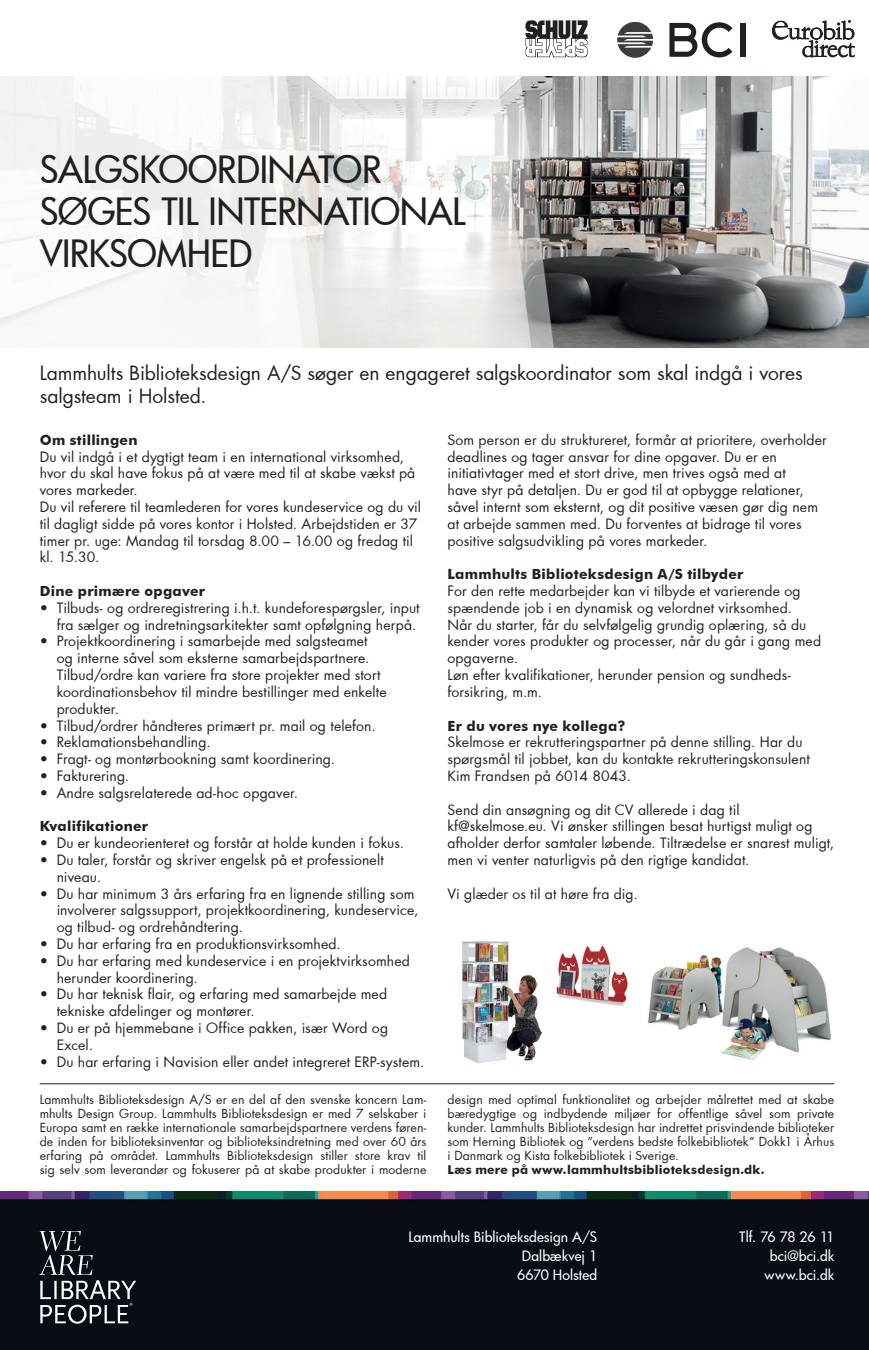
<style>
.page{position:relative;width:869px;height:1350px;background:#fff}
.page>*{position:absolute;margin:0;border:0;box-sizing:border-box;transform-origin:0 0}
.t1{font:500 36.75px/42px "Futura";letter-spacing:-.02em;color:#231f20}
.t2{font:19.25px/23.1px "Futura";letter-spacing:-.005em;color:#231f20}
.t3{font:14px/16.8px "Futura";letter-spacing:.01em;color:#231f20}
.t4{font:700 14px "Futura BT";letter-spacing:.02em;color:#231f20}
.t5{font:500 14px/19.2px "Futura";color:#fff;text-align:right}
.t6{font:12.25px/14px "Futura";letter-spacing:.01em;color:#231f20;text-align:justify}
.t7{font:700 12.25px "Futura BT";letter-spacing:.02em;color:#231f20}
</style>
<div class="page">
<img style="left:0;top:77px;width:868px;height:270px">
<div style="left:0;top:1191px;width:868px;height:158px;background:#090d16"></div>
<svg style="left:40px;top:1230px;width:53px;height:44px;background:#353940"></svg>
<svg style="left:40px;top:1280px;width:96px;height:43px"></svg>
<svg style="left:772px;top:20px;width:82px;height:37px"></svg>
<div style="left:739px;top:23px;width:6px;height:34px;background:#231f20"></div>
<svg style="left:669px;top:22px;width:63px;height:35px"></svg>
<svg style="left:617px;top:22px;width:35px;height:36px"></svg>
<hr style="left:40px;top:1083px;width:793px;height:1px;background:#231f20">
<svg style="left:525px;top:20px;width:62px;height:37px"></svg>
<img style="left:462px;top:941px;width:81px;height:123px">
<img style="left:648px;top:947px;width:184px;height:113px">
<img style="left:556px;top:945px;width:72px;height:62px">
<h1 class="t1" style="left:40px;top:148px;width:428px">SALGSKOORDINATOR<br>SØGES TIL INTERNATIONAL<br>VIRKSOMHED</h1>
<h2 class="t2" style="left:40px;top:361px;width:764px">Lammhults Biblioteksdesign A/S søger en engageret salgskoordinator som skal indgå i vores salgsteam i Holsted.</h2>
<p class="t4" style="left:40px;top:431px;width:99px">Om stillingen</p>
<p class="t3" style="left:40px;top:448px;width:382px">Du vil indgå i et dygtigt team i en international virksomhed, hvor du skal have fokus på at være med til at skabe vækst på vores markeder.<br>Du vil referere til teamlederen for vores kundeservice og du vil til dagligt sidde på vores kontor i Holsted. Arbejdstiden er 37 timer pr. uge: Mandag til torsdag 8.00 – 16.00 og fredag til kl. 15.30.</p>
<p class="t4" style="left:40px;top:582px;width:167px">Dine primære opgaver</p>
<p class="t3" style="left:40px;top:599px;width:381px;text-align:right">• Tilbuds- og ordreregistrering i.h.t. kundeforespørgsler, input fra sælger og indretningsarkitekter samt opfølgning herpå.</p>
<p class="t3" style="left:57px;top:632px;width:331px;text-indent:-17px">• Projektkoordinering i samarbejde med salgsteamet og interne såvel som eksterne samarbejdspartnere.<br>Tilbud/ordre kan variere fra store projekter med stort koordinationsbehov til mindre bestillinger med enkelte produkter.</p>
<p class="t3" style="left:40px;top:716px;width:337px">• Tilbud/ordrer håndteres primært pr. mail og telefon.</p>
<p class="t3" style="left:40px;top:733px;width:172px">• Reklamationsbehandling.</p>
<p class="t3" style="left:40px;top:750px;width:297px">• Fragt- og montørbookning samt koordinering.</p>
<p class="t3" style="left:40px;top:767px;width:91px">• Fakturering.</p>
<p class="t3" style="left:40px;top:784px;width:260px">• Andre salgsrelaterede ad-hoc opgaver.</p>
<p class="t4" style="left:40px;top:817px;width:110px">Kvalifikationer</p>
<p class="t3" style="left:40px;top:834px;width:366px">• Du er kundeorienteret og forstår at holde kunden i fokus.</p>
<p class="t3" style="left:57px;top:851px;width:328px;text-indent:-17px">• Du taler, forstår og skriver engelsk på et professionelt niveau.</p>
<p class="t3" style="left:57px;top:884px;width:363px;text-indent:-17px">• Du har minimum 3 års erfaring fra en lignende stilling som involverer salgssupport, projektkoordinering, kundeservice, og tilbud- og ordrehåndtering.</p>
<p class="t3" style="left:40px;top:935px;width:302px">• Du har erfaring fra en produktionsvirksomhed.</p>
<p class="t3" style="left:57px;top:952px;width:354px;text-indent:-17px">• Du har erfaring med kundeservice i en projektvirksomhed herunder koordinering.</p>
<p class="t3" style="left:57px;top:985px;width:332px;text-indent:-17px">• Du har teknisk flair, og erfaring med samarbejde med tekniske afdelinger og montører.</p>
<p class="t3" style="left:57px;top:1019px;width:333px;text-indent:-17px">• Du er på hjemmebane i Office pakken, især Word og<br>Excel.</p>
<p class="t3" style="left:40px;top:1052px;width:386px">• Du har erfaring i Navision eller andet integreret ERP-system.</p>
<p class="t3" style="left:447px;top:431px;width:380px">Som person er du struktureret, formår at prioritere, overholder deadlines og tager ansvar for dine opgaver. Du er en initiativtager med et stort drive, men trives også med at<br>have styr på detaljen. Du er god til at opbygge relationer, såvel internt som eksternt, og dit positive væsen gør dig nem at arbejde sammen med. Du forventes at bidrage til vores positive salgsudvikling på vores markeder.</p>
<p class="t4" style="left:447px;top:565px;width:297px">Lammhults Biblioteksdesign A/S tilbyder</p>
<p class="t3" style="left:447px;top:582px;width:375px">For den rette medarbejder kan vi tilbyde et varierende og spændende job i en dynamisk og velordnet virksomhed.<br>Når du starter, får du selvfølgelig grundig oplæring, så du kender vores produkter og processer, når du går i gang med opgaverne.<br>Løn efter kvalifikationer, herunder pension og sundheds&shy;forsikring, m.m.</p>
<p class="t4" style="left:447px;top:717px;width:179px">Er du vores nye kollega?</p>
<p class="t3" style="left:447px;top:733px;width:363px">Skelmose er rekrutteringspartner på denne stilling. Har du spørgsmål til jobbet, kan du kontakte rekrutteringskonsulent<br>Kim Frandsen på 6014 8043.</p>
<p class="t3" style="left:447px;top:800px;width:388px">Send din ansøgning og dit CV allerede i dag til kf@skelmose.eu. Vi ønsker stillingen besat hurtigst muligt og afholder derfor samtaler løbende. Tiltrædelse er snarest muligt, men vi venter naturligvis på den rigtige kandidat.</p>
<p class="t3" style="left:447px;top:884px;width:192px">Vi glæder os til at høre fra dig.</p>
<p class="t6" style="left:40px;top:1092px;width:388px">Lammhults Biblioteksdesign A/S er en del af den svenske koncern Lam&shy;mhults Design Group. Lammhults Biblioteksdesign er med 7 selskaber i Europa samt en række internationale samarbejdspartnere verdens føren&shy;de inden for biblioteksinventar og biblioteksindretning med over 60 års erfaring på området. Lammhults Biblioteksdesign stiller store krav til sig selv som leverandør og fokuserer på at skabe produkter i moderne</p>
<p class="t6" style="left:447px;top:1092px;width:388px">design med optimal funktionalitet og arbejder målrettet med at skabe bæredygtige og indbydende miljøer for offentlige såvel som private kunder. Lammhults Biblioteksdesign har indrettet prisvindende biblioteker som Herning Bibliotek og ”verdens bedste folkebibliotek” Dokk1 i Århus i Danmark og Kista folkebibliotek i Sverige.</p>
<p class="t7" style="left:447px;top:1162px;width:318px">Læs mere på www.lammhultsbiblioteksdesign.dk.</p>
<p class="t5" style="left:408px;top:1226px;width:190px">Lammhults Biblioteksdesign A/S<br>Dalbækvej 1<br>6670 Holsted</p>
<p class="t5" style="left:739px;top:1226px;width:96px">Tlf. 76 78 26 11 bci@bci.dk www.bci.dk</p>
</div>
